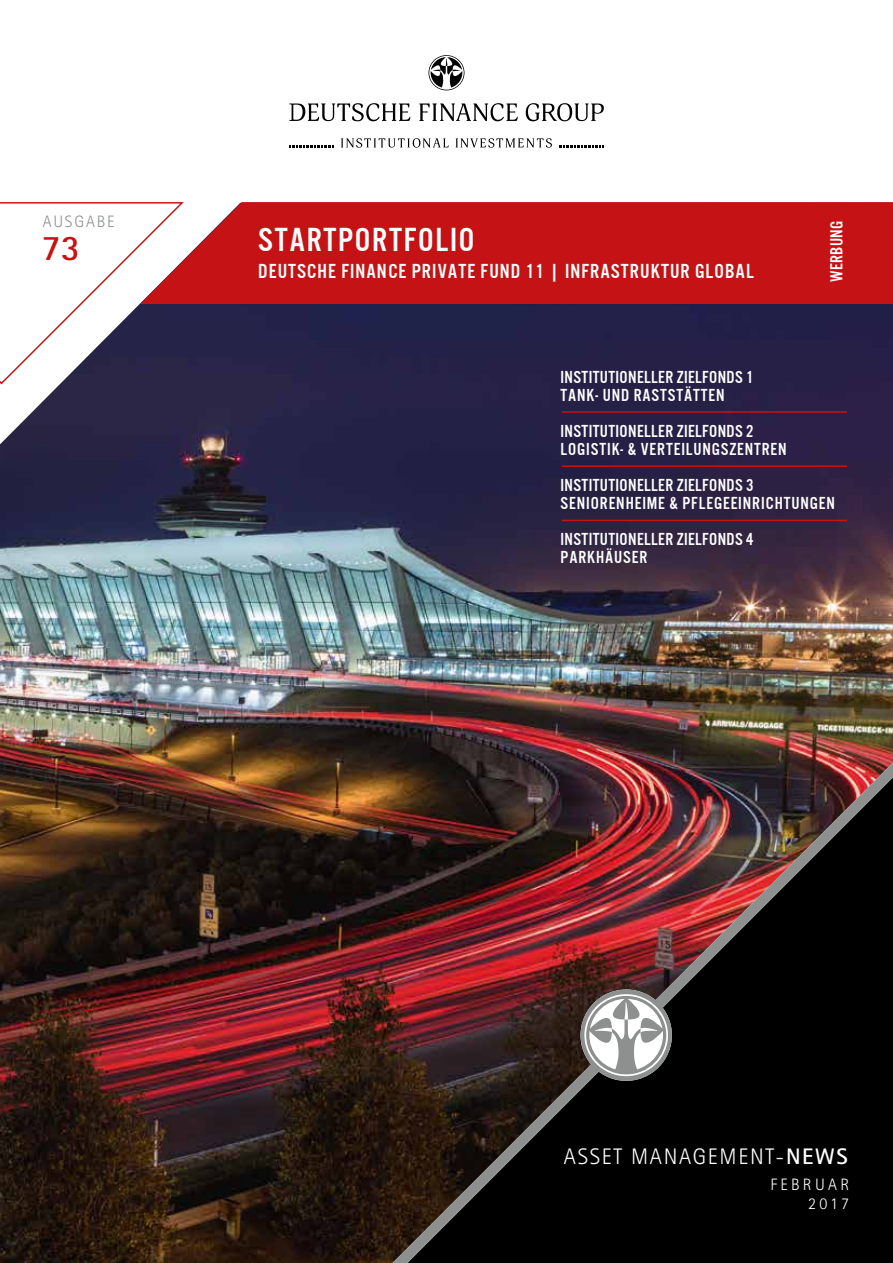
<style>
.page{position:relative;width:893px;height:1263px;background:#fff}
.page>*{position:absolute;margin:0;border:0;box-sizing:border-box;transform-origin:0 0}
.t1{font:700 36px "Rotis Sans Serif";color:#c51315}
.t2{font:34.5px "U.S.101";letter-spacing:.05em;color:#fff}
.t3{font:300 22.5px "Rotis Sans Serif";letter-spacing:.075em;color:#fff}
.t4{font:21px "U.S.101";letter-spacing:.05em;color:#fff}
.t5{font:18px/18px "U.S.101";letter-spacing:.025em;color:#fff}
.t6{font:18px/18px "U.S.101";letter-spacing:.05em;color:#fff}
.t7{font:300 16.5px/19.5px "Rotis Sans Serif";letter-spacing:.2em;color:#fff;text-align:right}
.t8{font:300 16.5px "Rotis Sans Serif";letter-spacing:.11em;color:#8e9090}
.s1{font-weight:700}
</style>
<div class="page">
<img style="left:0;top:304px;width:893px;height:959px">
<svg style="left:526px;top:103px;width:78px;height:18px"></svg>
<svg style="left:289px;top:103px;width:121px;height:18px"></svg>
<svg style="left:419px;top:103px;width:99px;height:18px"></svg>
<svg style="left:341px;top:138px;width:108px;height:10px"></svg>
<svg style="left:456px;top:138px;width:96px;height:10px"></svg>
<svg style="left:559px;top:145px;width:45px;height:2px"></svg>
<svg style="left:289px;top:145px;width:45px;height:2px"></svg>
<svg style="left:428px;top:55px;width:36px;height:35px"></svg>
<svg style="left:0;top:202px;width:186px;height:183px"></svg>
<svg style="left:140px;top:202px;width:753px;height:102px;background:#c82224"></svg>
<img style="left:346px;top:695px;width:547px;height:568px">
<div style="left:580px;top:989px;width:92px;height:92px;background:#8e9090;border-radius:50%"></div>
<svg style="left:584px;top:994px;width:84px;height:82px"></svg>
<hr style="left:562px;top:411px;width:285px;height:2px;background:#c51315">
<hr style="left:562px;top:465px;width:285px;height:2px;background:#c51315">
<hr style="left:562px;top:520px;width:285px;height:1px;background:#c51315">
<p class="t8" style="left:43px;top:212px;width:73px">AUSGABE</p>
<h1 class="t1" style="left:42px;top:225px;width:40px">73</h1>
<h2 class="t2" style="left:258px;top:222px;width:218px">STARTPORTFOLIO</h2>
<p class="t4" style="left:258px;top:260px;width:497px">DEUTSCHE FINANCE PRIVATE FUND 11 | INFRASTRUKTUR GLOBAL</p>
<p class="t5" style="left:827px;top:282px;width:63px;rotate:-90deg">Werbung</p>
<p class="t5" style="left:561px;top:368px;width:194px">INSTITUTIONELLER ZIELFONDS 1<br>TANK- UND RASTSTÄTTEN</p>
<p class="t5" style="left:561px;top:422px;width:228px">INSTITUTIONELLER ZIELFONDS 2<br>LOGISTIK- &amp; VERTEILUNGSZENTREN</p>
<p class="t6" style="left:561px;top:476px;width:276px">INSTITUTIONELLER ZIELFONDS 3<br>SENIORENHEIME &amp; PFLEGEEINRICHTUNGEN</p>
<p class="t5" style="left:561px;top:530px;width:194px">INSTITUTIONELLER ZIELFONDS 4<br>PARKHÄUSER</p>
<p class="t3" style="left:564px;top:1144px;width:285px">ASSET MANAGEMENT-<span class="s1">NEWS</span></p>
<p class="t7" style="left:770px;top:1174px;width:80px">FEBRUAR<br>2017</p>
</div>
